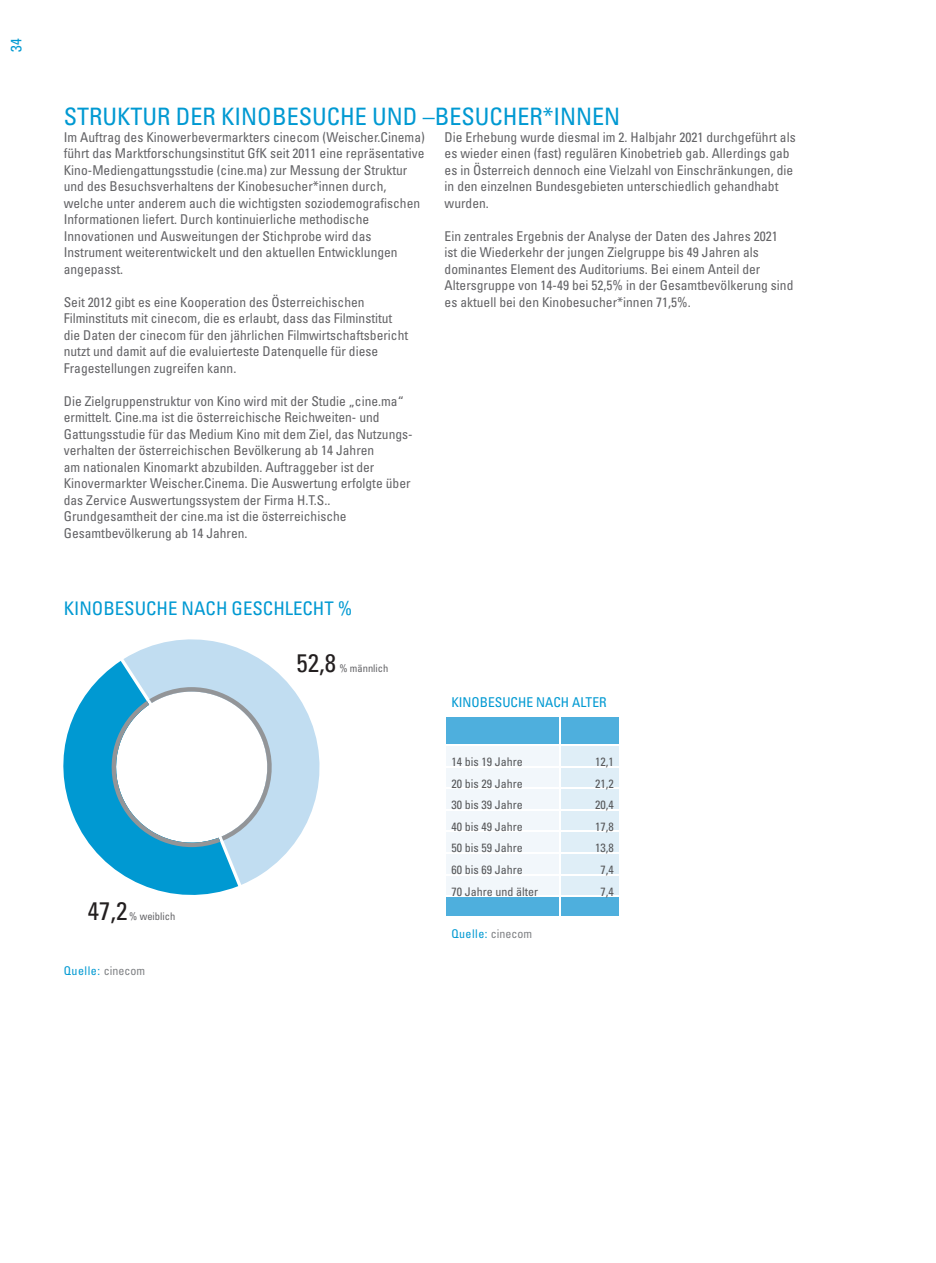
<style>
.page{position:relative;width:936px;height:1263px;background:#fff}
.page>*{position:absolute;margin:0;border:0;box-sizing:border-box;transform-origin:0 0}
.t1{font:condensed 25.5px "Univers";color:#231f20}
.t2{font:condensed 24px "Univers";color:#0099d2}
.t3{font:condensed 18.75px "Univers";color:#0099d2}
.t4{font:condensed 15px "Univers";color:#0099d2}
.t5{font:condensed 13.5px/16.5px "Univers";color:#636366}
.t6{font:condensed 13.5px "Univers";color:#0099d2}
.t7{font:condensed 12px "Univers";color:#57585a}
.t8{font:condensed 12px "Univers";color:#0099d2}
.t9{font:condensed 10.5px "Univers";color:#636366}
.s1{color:#808285}
</style>
<div class="page">
<svg style="left:446px;top:717px;width:173px;height:199px"></svg>
<hr style="left:560px;top:895px;width:60px;height:2px;background:#fff">
<svg style="left:123px;top:639px;width:197px;height:218px;fill:#c1ddf1"></svg>
<svg style="left:63px;top:661px;width:219px;height:234px"></svg>
<p class="t4" style="left:7px;top:52px;width:15px;rotate:-90deg">34</p>
<h2 class="t2" style="left:64px;top:102px;width:558px">STRUKTUR DER KINOBESUCHE UND –BESUCHER*INNEN</h2>
<p class="t5" style="left:64px;top:129px;width:362px">Im Auftrag des Kinowerbevermarkters cinecom (Weischer.Cinema) führt das Marktforschungsinstitut GfK seit 2011 eine repräsentative Kino-Mediengattungsstudie (cine.ma) zur Messung der Struktur und des Besuchsverhaltens der Kinobesucher*innen durch, welche unter anderem auch die wichtigsten soziodemografischen Informationen liefert. Durch kontinuierliche methodische Innovationen und Ausweitungen der Stichprobe wird das Instrument weiterentwickelt und den aktuellen Entwicklungen angepasst.</p>
<p class="t5" style="left:64px;top:294px;width:346px">Seit 2012 gibt es eine Kooperation des Österreichischen Filminstituts mit cinecom, die es erlaubt, dass das Filminstitut die Daten der cinecom für den jährlichen Filmwirtschaftsbericht nutzt und damit auf die evaluierteste Datenquelle für diese Fragestellungen zugreifen kann.</p>
<p class="t5" style="left:64px;top:393px;width:350px">Die Zielgruppenstruktur von Kino wird mit der Studie „cine.ma“ er mittelt. Cine.ma ist die österreichische Reichweiten- und Gattungs studie für das Medium Kino mit dem Ziel, das Nutzungs&shy;verhalten der österreichischen Bevölkerung ab 14 Jahren<br>am nationalen Kinomarkt abzubilden. Auftraggeber ist der Kinovermarkter Weischer.Cinema. Die Auswertung erfolgte über das Zervice Auswertungssystem der Firma H.T.S..<br>Grundgesamtheit der cine.ma ist die österreichische Gesamtbevölkerung ab 14 Jahren.</p>
<p class="t5" style="left:444px;top:129px;width:352px">Die Erhebung wurde diesmal im 2. Halbjahr 2021 durchgeführt als es wieder einen (fast) regulären Kinobetrieb gab. Allerdings gab es in Österreich dennoch eine Vielzahl von Einschränkungen, die in den einzelnen Bundesgebieten unterschiedlich gehandhabt wurden.</p>
<p class="t5" style="left:444px;top:228px;width:350px">Ein zentrales Ergebnis der Analyse der Daten des Jahres 2021 ist die Wiederkehr der jungen Zielgruppe bis 49 Jahren als dominantes Element des Auditoriums. Bei einem Anteil der Altersgruppe von 14-49 bei 52,5% in der Gesamtbevölkerung sind es aktuell bei den Kinobesucher*innen 71,5%.</p>
<h3 class="t3" style="left:64px;top:596px;width:290px">KINOBESUCHE NACH GESCHLECHT %</h3>
<h1 class="t1" style="left:88px;top:895px;width:41px">47,2</h1>
<p class="t9" style="left:129px;top:910px;width:48px">% weiblich</p>
<p class="t8" style="left:64px;top:963px;width:83px">Quelle: <span class="s1">cinecom</span></p>
<h1 class="t1" style="left:296px;top:647px;width:41px">52,8</h1>
<p class="t9" style="left:339px;top:661px;width:50px">% männlich</p>
<p class="t6" style="left:451px;top:694px;width:157px">KINOBESUCHE NACH ALTER</p>
<p class="t7" style="left:451px;top:754px;width:73px">14 bis 19 Jahre</p>
<p class="t7" style="left:595px;top:754px;width:20px">12,1</p>
<p class="t7" style="left:451px;top:776px;width:73px">20 bis 29 Jahre</p>
<p class="t7" style="left:595px;top:776px;width:20px">21,2</p>
<p class="t7" style="left:451px;top:797px;width:73px">30 bis 39 Jahre</p>
<p class="t7" style="left:595px;top:797px;width:20px">20,4</p>
<p class="t7" style="left:451px;top:819px;width:73px">40 bis 49 Jahre</p>
<p class="t7" style="left:595px;top:819px;width:20px">17,8</p>
<p class="t7" style="left:451px;top:840px;width:73px">50 bis 59 Jahre</p>
<p class="t7" style="left:595px;top:840px;width:20px">13,8</p>
<p class="t7" style="left:451px;top:862px;width:73px">60 bis 69 Jahre</p>
<p class="t7" style="left:600px;top:862px;width:15px">7,4</p>
<p class="t7" style="left:451px;top:884px;width:88px">70 Jahre und älter</p>
<p class="t7" style="left:600px;top:884px;width:15px">7,4</p>
<p class="t8" style="left:451px;top:926px;width:82px">Quelle: <span class="s1">cinecom</span></p>
</div>
